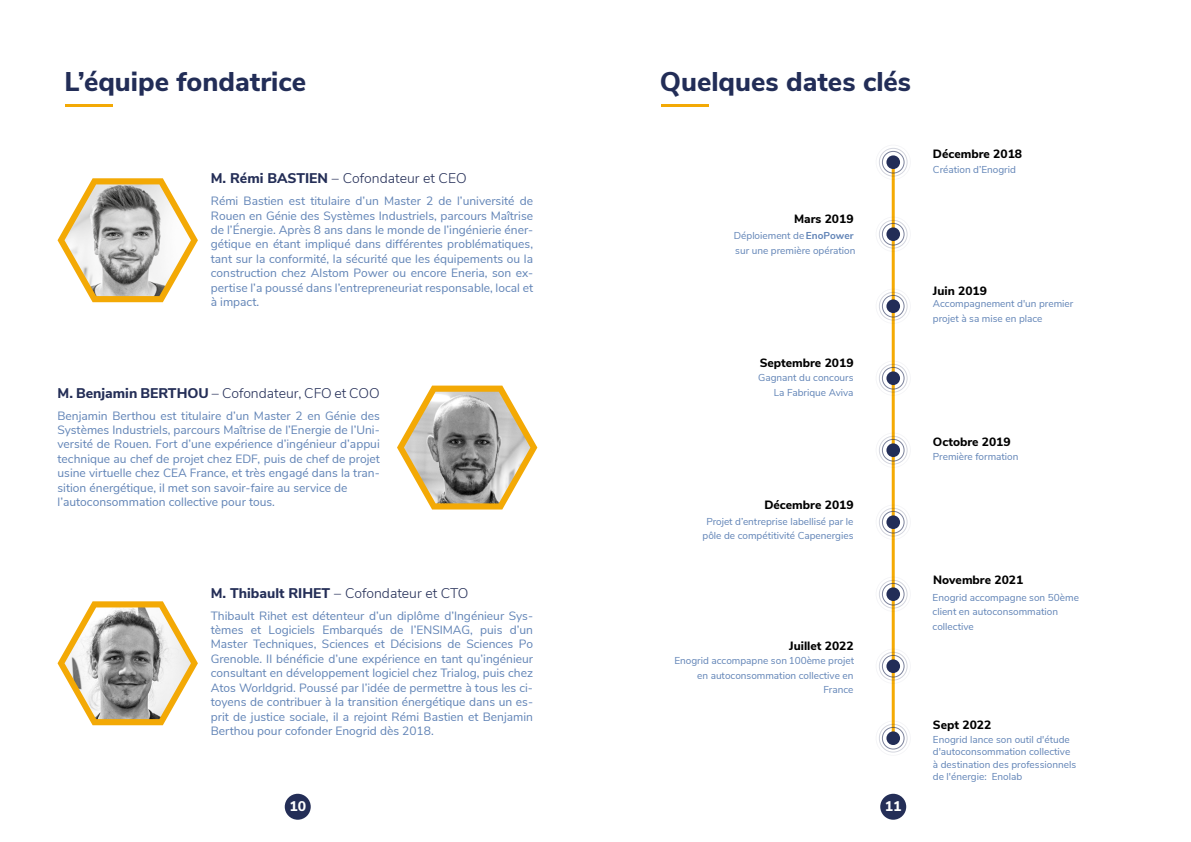
<style>
.page{position:relative;width:1191px;height:842px;background:#fff}
.page>*{position:absolute;margin:0;border:0;box-sizing:border-box;transform-origin:0 0}
.t1{font:800 27px "Nunito Sans";color:#222d57}
.t2{font:300 14px "Nunito Sans";color:#242e57}
.t3{font:800 14px "Nunito Sans";color:#fff}
.t4{font:12px/14.4px "Nunito Sans";color:#6083b6;text-align:justify}
.t5{font:800 12px "Nunito Sans";color:#000}
.t6{font:10px/14.4px "Nunito Sans";color:#6083b6}
.s1{font-weight:800}
.s2{font-weight:700}
</style>
<div class="page">
<div style="left:285px;top:794px;width:26px;height:26px;background:#242e57;border-radius:50%"></div>
<div style="left:880px;top:794px;width:26px;height:26px;background:#242e57;border-radius:50%"></div>
<hr style="left:66px;top:104px;width:47px;height:3px;background:#f3a905">
<svg style="left:58px;top:178px;width:140px;height:124px"></svg>
<svg style="left:397px;top:386px;width:140px;height:123px"></svg>
<svg style="left:58px;top:601px;width:140px;height:124px"></svg>
<img style="left:64px;top:184px;width:127px;height:112px">
<img style="left:404px;top:392px;width:126px;height:111px">
<img style="left:64px;top:607px;width:127px;height:112px">
<hr style="left:661px;top:104px;width:47px;height:3px;background:#f3a905">
<hr style="left:891px;top:159px;width:3px;height:581px;background:#f5aa03">
<div style="left:886px;top:155px;width:14px;height:14px;background:#222d57;border-radius:50%"></div>
<div style="left:886px;top:227px;width:14px;height:14px;background:#222d57;border-radius:50%"></div>
<div style="left:886px;top:299px;width:14px;height:14px;background:#222d57;border-radius:50%"></div>
<div style="left:886px;top:371px;width:14px;height:14px;background:#222d57;border-radius:50%"></div>
<div style="left:886px;top:443px;width:14px;height:14px;background:#222d57;border-radius:50%"></div>
<div style="left:886px;top:515px;width:14px;height:14px;background:#222d57;border-radius:50%"></div>
<div style="left:886px;top:587px;width:14px;height:14px;background:#222d57;border-radius:50%"></div>
<div style="left:886px;top:659px;width:14px;height:14px;background:#222d57;border-radius:50%"></div>
<div style="left:886px;top:731px;width:14px;height:14px;background:#222d57;border-radius:50%"></div>
<div style="left:882px;top:151px;width:22px;height:23px;border:1px solid #222d57;border-radius:50%"></div>
<div style="left:882px;top:223px;width:22px;height:23px;border:1px solid #222d57;border-radius:50%"></div>
<div style="left:882px;top:295px;width:22px;height:23px;border:1px solid #222d57;border-radius:50%"></div>
<div style="left:882px;top:367px;width:22px;height:23px;border:1px solid #222d57;border-radius:50%"></div>
<div style="left:882px;top:439px;width:22px;height:22px;border:1px solid #222d57;border-radius:50%"></div>
<div style="left:882px;top:511px;width:22px;height:22px;border:1px solid #222d57;border-radius:50%"></div>
<div style="left:882px;top:583px;width:22px;height:22px;border:1px solid #222d57;border-radius:50%"></div>
<div style="left:882px;top:655px;width:22px;height:22px;border:1px solid #222d57;border-radius:50%"></div>
<div style="left:882px;top:727px;width:22px;height:22px;border:1px solid #222d57;border-radius:50%"></div>
<div style="left:879px;top:148px;width:28px;height:29px;border:1px solid #222d57;border-radius:50%"></div>
<div style="left:879px;top:220px;width:28px;height:29px;border:1px solid #222d57;border-radius:50%"></div>
<div style="left:879px;top:292px;width:28px;height:29px;border:1px solid #222d57;border-radius:50%"></div>
<div style="left:879px;top:364px;width:28px;height:29px;border:1px solid #222d57;border-radius:50%"></div>
<div style="left:879px;top:436px;width:28px;height:29px;border:1px solid #222d57;border-radius:50%"></div>
<div style="left:879px;top:508px;width:28px;height:29px;border:1px solid #222d57;border-radius:50%"></div>
<div style="left:879px;top:580px;width:28px;height:29px;border:1px solid #222d57;border-radius:50%"></div>
<div style="left:879px;top:652px;width:28px;height:29px;border:1px solid #222d57;border-radius:50%"></div>
<div style="left:879px;top:724px;width:28px;height:28px;border:1px solid #222d57;border-radius:50%"></div>
<div style="left:875px;top:145px;width:36px;height:35px;border:1px solid #222d57;border-radius:50%"></div>
<div style="left:875px;top:217px;width:36px;height:35px;border:1px solid #222d57;border-radius:50%"></div>
<div style="left:875px;top:289px;width:36px;height:35px;border:1px solid #222d57;border-radius:50%"></div>
<div style="left:875px;top:361px;width:36px;height:35px;border:1px solid #222d57;border-radius:50%"></div>
<div style="left:875px;top:433px;width:36px;height:35px;border:1px solid #222d57;border-radius:50%"></div>
<div style="left:875px;top:505px;width:36px;height:35px;border:1px solid #222d57;border-radius:50%"></div>
<div style="left:875px;top:576px;width:36px;height:36px;border:1px solid #222d57;border-radius:50%"></div>
<div style="left:875px;top:648px;width:36px;height:36px;border:1px solid #222d57;border-radius:50%"></div>
<div style="left:875px;top:720px;width:36px;height:36px;border:1px solid #222d57;border-radius:50%"></div>
<h1 class="t1" style="left:64px;top:62px;width:243px">L’équipe fondatrice</h1>
<p class="t2" style="left:211px;top:168px;width:257px"><span class="s1">M. Rémi BASTIEN</span> – Cofondateur et CEO</p>
<p class="t4" style="left:211px;top:193px;width:324px">Rémi Bastien est titulaire d’un Master 2 de l’université de Rouen en Génie des Systèmes Industriels, parcours Maîtrise de l’Énergie. Après 8 ans dans le monde de l’ingénierie éner&shy;gétique en étant impliqué dans différentes problématiques, tant sur la conformité, la sécurité que les équipements ou la construction chez Alstom Power ou encore Eneria, son ex&shy;pertise l’a poussé dans l’entrepreneuriat responsable, local et à impact.</p>
<p class="t2" style="left:58px;top:383px;width:324px"><span class="s1">M. Benjamin BERTHOU</span> – Cofondateur, CFO et COO</p>
<p class="t4" style="left:58px;top:407px;width:324px;text-align:left">Benjamin Berthou est titulaire d’un Master 2 en Génie des Systèmes Industriels, parcours Maîtrise de l’Energie de l’Uni&shy;versité de Rouen. Fort d’une expérience d’ingénieur d’appui technique au chef de projet chez EDF, puis de chef de projet usine virtuelle chez CEA France, et très engagé dans la tran&shy;sition énergétique, il met son savoir-faire au service de l’autoconsommation collective pour tous.</p>
<p class="t2" style="left:211px;top:583px;width:259px"><span class="s1">M. Thibault RIHET</span> – Cofondateur et CTO</p>
<p class="t4" style="left:211px;top:608px;width:324px">Thibault Rihet est détenteur d’un diplôme d’Ingénieur Sys&shy;tèmes et Logiciels Embarqués de l’ENSIMAG, puis d’un Master Techniques, Sciences et Décisions de Sciences Po Grenoble. Il bénéficie d’une expérience en tant qu’ingénieur consultant en développement logiciel chez Trialog, puis chez Atos Worldgrid. Poussé par l’idée de permettre à tous les ci&shy;toyens de contribuer à la transition énergétique dans un es&shy;prit de justice sociale, il a rejoint Rémi Bastien et Benjamin Berthou pour cofonder Enogrid dès 2018.</p>
<h1 class="t1" style="left:660px;top:62px;width:253px">Quelques dates clés</h1>
<p class="t5" style="left:794px;top:210px;width:61px">Mars 2019</p>
<p class="t6" style="left:734px;top:228px;width:123px">Déploiement de <span class="s2">EnoPower </span>sur une première opération</p>
<p class="t5" style="left:759px;top:354px;width:95px">Septembre 2019</p>
<p class="t6" style="left:758px;top:370px;width:97px;text-align:right">Gagnant du concours<br>La Fabrique Aviva</p>
<p class="t5" style="left:764px;top:496px;width:91px">Décembre 2019</p>
<p class="t6" style="left:702px;top:514px;width:152px;text-align:center">Projet d’entreprise labellisé par le pôle de compétitivité Capenergies</p>
<p class="t5" style="left:789px;top:637px;width:66px">Juillet 2022</p>
<p class="t6" style="left:674px;top:653px;width:181px;text-align:right">Enogrid accompapne son 100ème projet en autoconsommation collective en<br>France</p>
<p class="t3" style="left:289px;top:796px;width:18px">10</p>
<p class="t3" style="left:885px;top:796px;width:18px">11</p>
<p class="t5" style="left:933px;top:145px;width:91px">Décembre 2018</p>
<p class="t6" style="left:933px;top:161px;width:84px">Création d’Enogrid</p>
<p class="t5" style="left:933px;top:282px;width:56px">Juin 2019</p>
<p class="t6" style="left:933px;top:296px;width:142px">Accompagnement d'un premier projet à sa mise en place</p>
<p class="t5" style="left:933px;top:433px;width:79px">Octobre 2019</p>
<p class="t6" style="left:933px;top:449px;width:87px">Première formation</p>
<p class="t5" style="left:933px;top:571px;width:92px">Novembre 2021</p>
<p class="t6" style="left:932px;top:590px;width:148px">Enogrid accompagne son 50ème client en autoconsommation collective</p>
<p class="t5" style="left:933px;top:716px;width:60px">Sept 2022</p>
<p class="t6" style="left:933px;top:733px;width:145px;line-height:12.3px">Enogrid lance son outil d'étude d'autoconsommation collective à destination des professionnels de l'énergie: Enolab</p>
</div>
